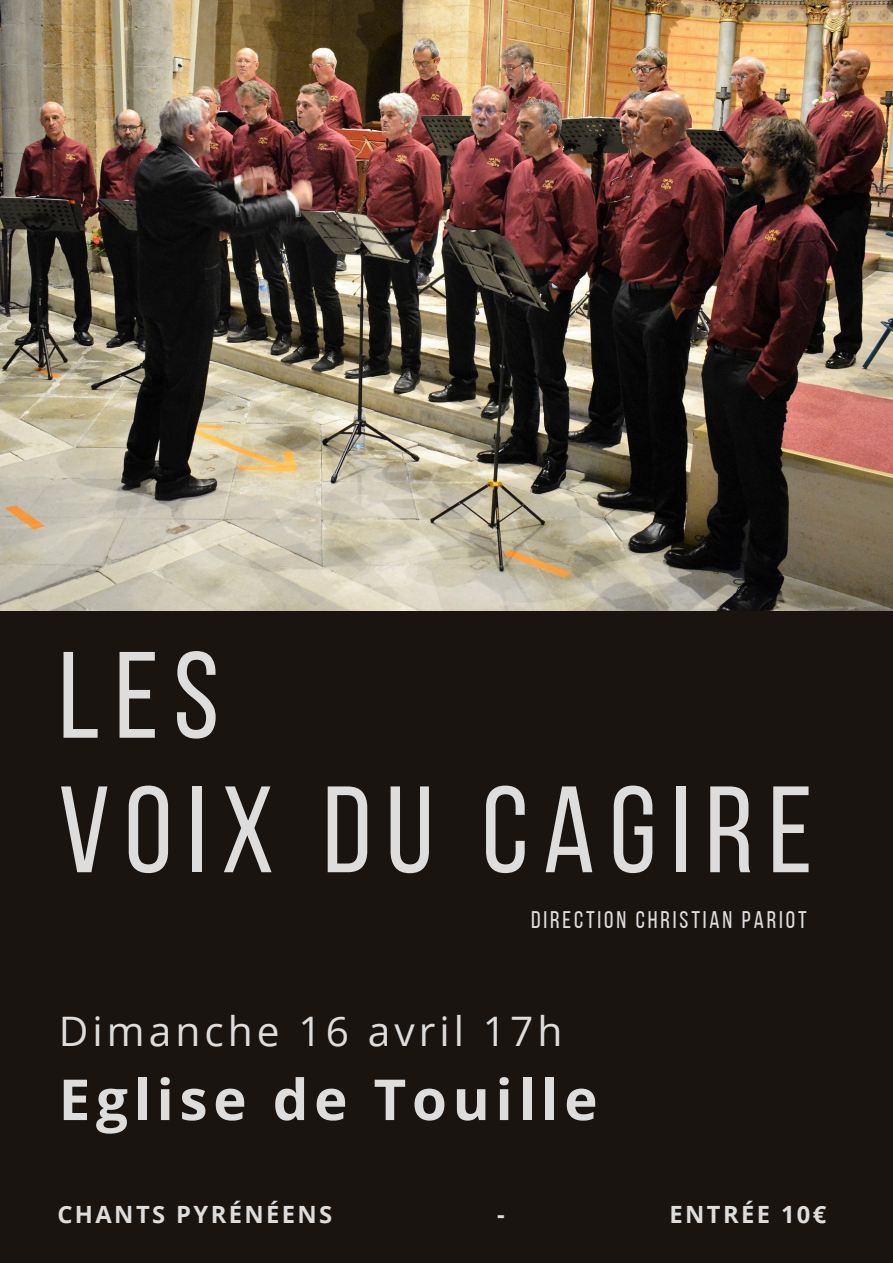
<style>
.page{position:relative;width:893px;height:1263px;background:#fff}
.page>*{position:absolute;margin:0;border:0;box-sizing:border-box;transform-origin:0 0}
.t1{font:122.55px/134.5px "Bebas Neue";letter-spacing:.12em;color:#ddd}
.t2{font:700 56.55px "Open Sans";letter-spacing:.1em;color:#ddd}
.t3{font:40.65px "Open Sans";letter-spacing:.1em;color:#ddd}
.t4{font:24px "Bebas Neue";letter-spacing:.12em;color:#ddd}
.t5{font:700 23.77px "Open Sans";letter-spacing:.1em;color:#ddd}
</style>
<div class="page">
<div style="left:0;top:579px;width:893px;height:684px;background:#1a1411"></div>
<img style="left:0;top:0;width:893px;height:611px">
<h1 class="t1" style="left:59px;top:640px;width:755px">LES<br>VOIX DU CAGIRE</h1>
<p class="t4" style="left:531px;top:910px;width:277px">DIRECTION CHRISTIAN PARIOT</p>
<h3 class="t3" style="left:59px;top:1002px;width:505px">Dimanche 16 avril 17h</h3>
<h2 class="t2" style="left:59px;top:1060px;width:540px">Eglise de Touille</h2>
<p class="t5" style="left:57px;top:1198px;width:276px">CHANTS PYRÉNÉENS</p>
<p class="t5" style="left:497px;top:1198px;width:9px">-</p>
<p class="t5" style="left:669px;top:1198px;width:158px">ENTRÉE 10€</p>
</div>
